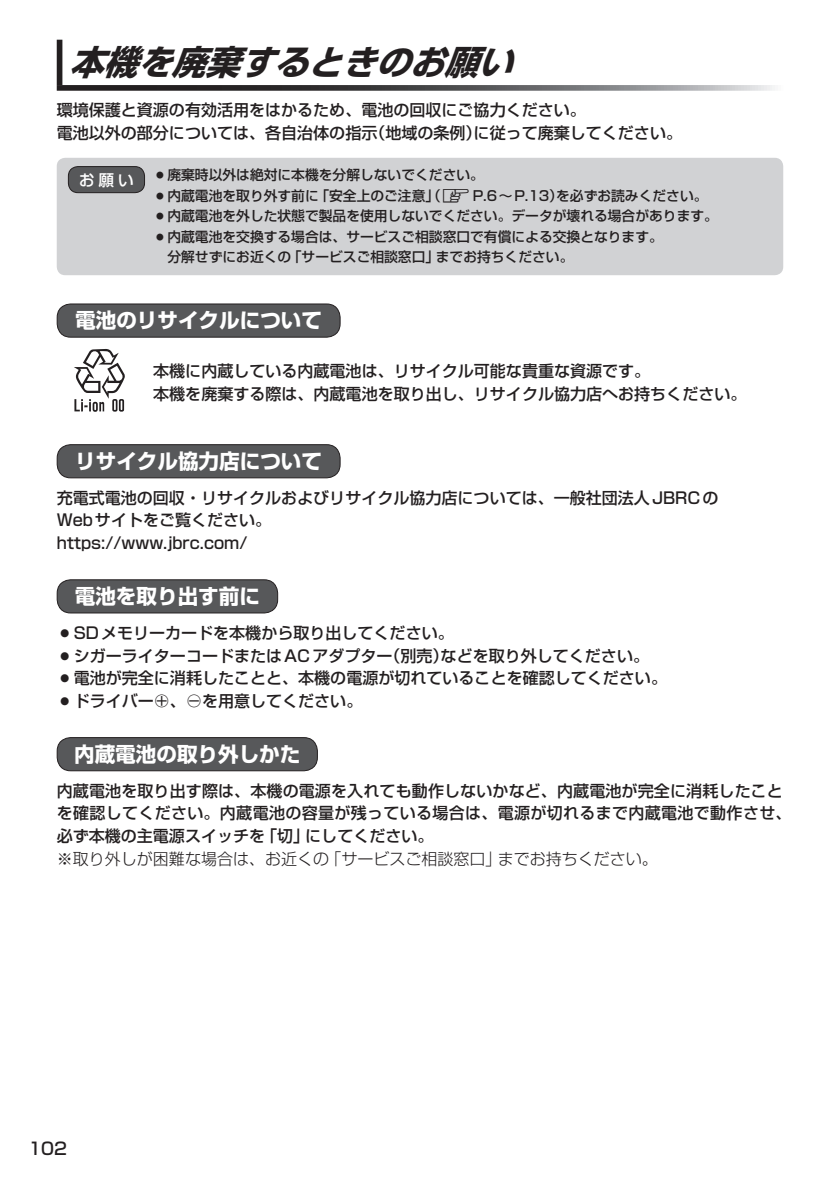
<style>
.page{position:relative;width:840px;height:1191px;background:#fff}
.page>*{position:absolute;margin:0;border:0;box-sizing:border-box;transform-origin:0 0}
.t1{font:italic 700 34px "Shin Go Pro";color:#231f20}
.t2{font:700 20.6px "Shin Go Pro";color:#fff}
.t3{font:500 17px "Shin Go Pro";color:#231f20}
.t4{font:500 16px/22.6px "Shin Go Pro";color:#231f20}
.t5{font:300 16px "Shin Go Pro";color:#231f20}
.t6{font:500 15.6px "Shin Go Pro";color:#fff}
.t7{font:500 13.8px "Shin Go Pro";color:#231f20}
.s1{font-family:"NAVI Win Normal";font-weight:400}
.s2{font-family:"NAVI Win Normal";font-weight:400;font-size:13.4px}
</style>
<div class="page">
<div style="left:57px;top:40px;width:5px;height:45px;background:#231f20"></div>
<svg style="left:57px;top:85px;width:718px;height:6px"></svg>
<div style="left:57px;top:158px;width:725px;height:117px;background:#d1d2d4;border-radius:9px"></div>
<div style="left:68px;top:167px;width:76px;height:26px;background:#57585a;border-radius:10px"></div>
<div style="left:68px;top:166px;width:77px;height:27px;border:1px solid #231f20;border-radius:10px"></div>
<div style="left:57px;top:737px;width:260px;height:33px;background:#57585a;border-radius:14px"></div>
<div style="left:57px;top:737px;width:260px;height:34px;border:1px solid #231f20;border-radius:14px"></div>
<svg style="left:74px;top:349px;width:51px;height:63px"></svg>
<svg style="left:112px;top:399px;width:5px;height:12px"></svg>
<div style="left:57px;top:304px;width:283px;height:33px;background:#57585a;border-radius:14px"></div>
<div style="left:57px;top:303px;width:283px;height:34px;border:1px solid #231f20;border-radius:14px"></div>
<div style="left:57px;top:445px;width:283px;height:33px;background:#57585a;border-radius:14px"></div>
<div style="left:57px;top:444px;width:283px;height:34px;border:1px solid #231f20;border-radius:14px"></div>
<div style="left:57px;top:580px;width:220px;height:33px;background:#57585a;border-radius:14px"></div>
<div style="left:57px;top:579px;width:221px;height:34px;border:1px solid #231f20;border-radius:14px"></div>
<h1 class="t1" style="left:69px;top:35px;width:461px">本機を廃棄するときのお願い</h1>
<p class="t4" style="left:57px;top:97px;width:626px">環境保護と資源の有効活用をはかるため、電池の回収にご協力ください。<br>電池以外の部分については、各自治体の指示（地域の条例）に従って廃棄してください。</p>
<p class="t7" style="left:153px;top:163px;width:332px"><span class="s1">¡</span>廃棄時以外は絶対に本機を分解しないでください。</p>
<p class="t7" style="left:153px;top:184px;width:555px"><span class="s1">¡</span>内蔵電池を取り外す前に「安全上のご注意」（<span class="s2">z</span>P.6〜P.13）を必ずお読みください。</p>
<p class="t7" style="left:153px;top:204px;width:566px"><span class="s1">¡</span>内蔵電池を外した状態で製品を使用しないでください。データが壊れる場合があります。</p>
<p class="t7" style="left:153px;top:225px;width:511px"><span class="s1">¡</span>内蔵電池を交換する場合は、サービスご相談窓口で有償による交換となります。</p>
<p class="t7" style="left:167px;top:246px;width:407px">分解せずにお近くの「サービスご相談窓口」までお持ちください。</p>
<p class="t6" style="left:79px;top:167px;width:56px">お願い</p>
<p class="t2" style="left:75px;top:304px;width:248px">電池のリサイクルについて</p>
<p class="t4" style="left:153px;top:358px;width:594px">本機に内蔵している内蔵電池は、リサイクル可能な貴重な資源です。<br>本機を廃棄する際は、内蔵電池を取り出し、リサイクル協力店へお持ちください。</p>
<p class="t2" style="left:75px;top:445px;width:248px">リサイクル協力店について</p>
<p class="t4" style="left:57px;top:484px;width:662px">充電式電池の回収・リサイクルおよびリサイクル協力店については、一般社団法人JBRCの<br>Webサイトをご覧ください。<br>https://www.jbrc.com/</p>
<p class="t2" style="left:75px;top:580px;width:186px">電池を取り出す前に</p>
<p class="t4" style="left:57px;top:619px;width:611px"><span class="s1">¡</span>SDメモリーカードを本機から取り出してください。<br><span class="s1">¡</span>シガーライターコードまたはACアダプター（別売）などを取り外してください。<span class="s1">¡</span>電池が完全に消耗したことと、本機の電源が切れていることを確認してください。<span class="s1">¡</span>ドライバー⊕、⊖を用意してください。</p>
<p class="t2" style="left:74px;top:738px;width:228px">内蔵電池の取り外しかた</p>
<p class="t4" style="left:57px;top:777px;width:735px">内蔵電池を取り出す際は、本機の電源を入れても動作しないかなど、内蔵電池が完全に消耗したことを確認してください。内蔵電池の容量が残っている場合は、電源が切れるまで内蔵電池で動作させ、必ず本機の主電源スイッチを「切」にしてください。</p>
<p class="t5" style="left:57px;top:845px;width:602px">※取り外しが困難な場合は、お近くの「サービスご相談窓口」までお持ちください。</p>
<p class="t3" style="left:28px;top:1134px;width:40px">102</p>
</div>
